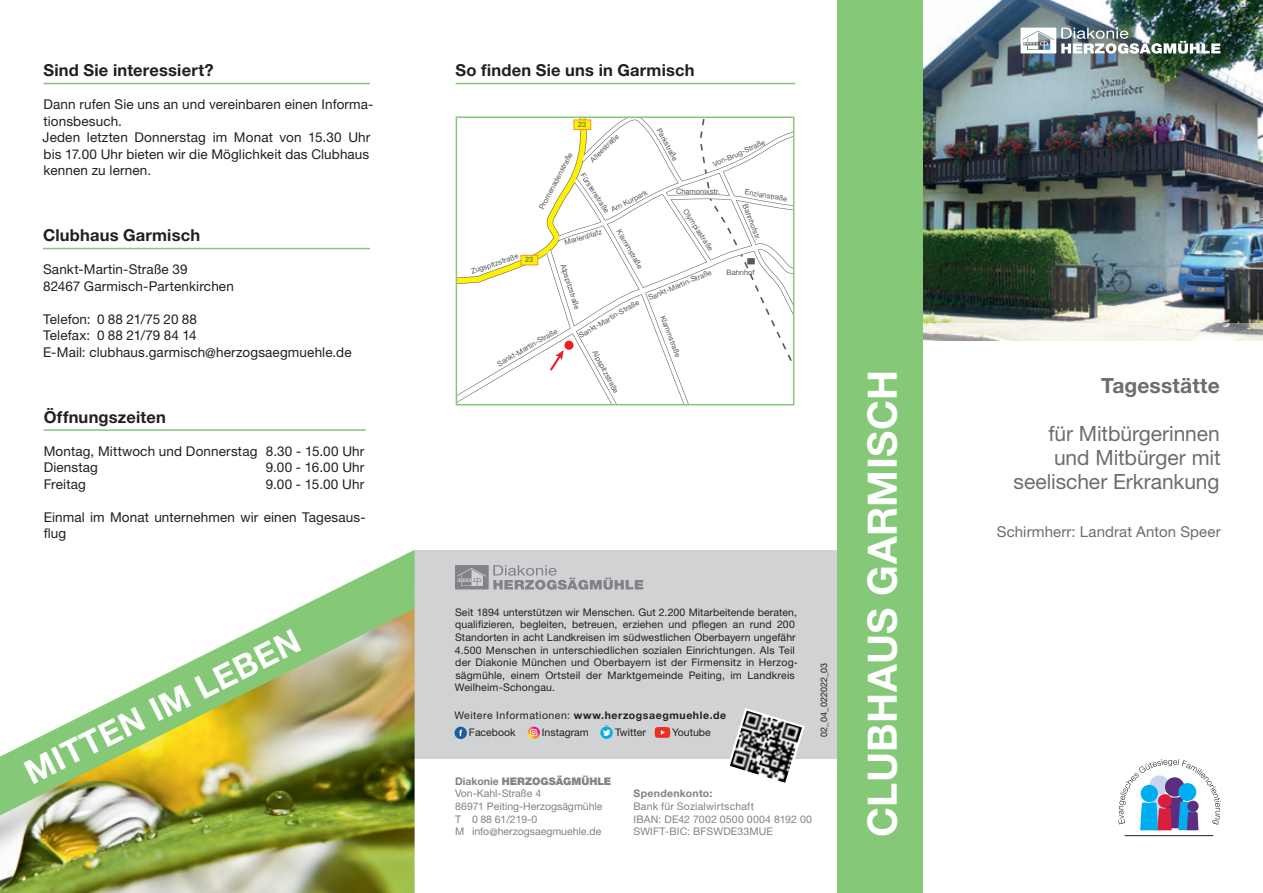
<style>
.page{position:relative;width:1263px;height:893px;background:#fff}
.page>*{position:absolute;margin:0;border:0;box-sizing:border-box;transform-origin:0 0}
.t1{font:700 40.5px "Helvetica Neue LT Std";letter-spacing:.01em;color:#fff}
.t2{font:700 33px "Helvetica Neue LT Std";color:#fff}
.t3{font:21px/24px "Helvetica Neue LT Std";letter-spacing:-.005em;color:#6c6d70;text-align:right}
.t4{font:700 21px "Helvetica Neue LT Std";letter-spacing:.005em;color:#6c6d70}
.t5{font:700 16.5px "Helvetica Neue LT Std";letter-spacing:.01em;color:#231f20}
.t6{font:15px "Helvetica Neue LT Std";letter-spacing:.005em;color:#6c6d70}
.t7{font:13.5px/16.5px "Helvetica Neue LT Std";letter-spacing:.01em;color:#231f20}
.t8{font:10.5px/12.6px "Helvetica Neue LT Std";letter-spacing:.015em;color:#231f20}
.t9{font:10.5px/12.6px "Helvetica Neue LT Std";color:#808285}
.t10{font:700 10.5px "Helvetica Neue LT Std";letter-spacing:.03em;color:#808285}
.t11{font:9px "Helvetica Neue LT Std";color:#231f20}
.t12{font:7.5px "Helvetica Neue LT Std";color:#57585a}
.s1{font-weight:700}
.s2{font-weight:900}
</style>
<div class="page">
<div style="left:415px;top:550px;width:426px;height:209px;background:#d1d2d4"></div>
<svg style="left:744px;top:708px;width:61px;height:26px"></svg>
<img style="left:730px;top:711px;width:72px;height:72px">
<svg style="left:454px;top:727px;width:13px;height:12px"></svg>
<svg style="left:459px;top:730px;width:3px;height:6px"></svg>
<svg style="left:527px;top:727px;width:13px;height:12px"></svg>
<svg style="left:600px;top:726px;width:13px;height:13px"></svg>
<svg style="left:603px;top:729px;width:8px;height:7px"></svg>
<svg style="left:655px;top:727px;width:15px;height:11px"></svg>
<svg style="left:455px;top:565px;width:188px;height:25px"></svg>
<img style="left:923px;top:0;width:340px;height:323px">
<img style="left:923px;top:323px;width:340px;height:17px">
<hr style="left:456px;top:83px;width:339px;height:1px;background:#85c878">
<svg style="left:455px;top:116px;width:340px;height:290px"></svg>
<hr style="left:43px;top:83px;width:327px;height:1px;background:#85c878">
<hr style="left:43px;top:248px;width:327px;height:1px;background:#85c878">
<hr style="left:44px;top:429px;width:322px;height:2px;background:#85c878">
<img style="left:0;top:815px;width:415px;height:78px">
<img style="left:0;top:550px;width:415px;height:265px">
<div style="left:838px;top:0;width:85px;height:893px;background:#85c878"></div>
<hr style="left:1124px;top:835px;width:89px;height:1px;background:#231f20">
<svg style="left:1118px;top:759px;width:103px;height:71px"></svg>
<img style="left:1020px;top:28px;width:200px;height:26px">
<h3 class="t5" style="left:43px;top:60px;width:172px">Sind Sie interessiert?</h3>
<p class="t7" style="left:43px;top:96px;width:332px">Dann rufen Sie uns an und vereinbaren einen Informa&shy;tionsbesuch.<br>Jeden letzten Donnerstag im Monat von 15.30 Uhr bis 17.00 Uhr bieten wir die Möglichkeit das Clubhaus kennen zu lernen.</p>
<h3 class="t5" style="left:43px;top:225px;width:159px">Clubhaus Garmisch</h3>
<p class="t7" style="left:43px;top:261px;width:192px">Sankt-Martin-Straße 39<br>82467 Garmisch-Partenkirchen</p>
<p class="t7" style="left:43px;top:310px;width:310px">Telefon: 0 88 21/75 20 88<br>Telefax: 0 88 21/79 84 14<br>E-Mail: clubhaus.garmisch@herzogsaegmuehle.de</p>
<h3 class="t5" style="left:44px;top:406px;width:124px">Öffnungszeiten</h3>
<p class="t7" style="left:44px;top:442px;width:322px">Montag, Mittwoch und Donnerstag 8.30 - 15.00 Uhr<br>Dienstag</p>
<p class="t7" style="left:266px;top:459px;width:100px">9.00 - 16.00 Uhr</p>
<p class="t7" style="left:44px;top:475px;width:44px">Freitag</p>
<p class="t7" style="left:266px;top:475px;width:100px">9.00 - 15.00 Uhr</p>
<p class="t7" style="left:44px;top:508px;width:323px">Einmal im Monat unternehmen wir einen Tagesaus&shy;flug</p>
<h2 class="t2" style="left:18px;top:757px;width:305px;rotate:-27deg">MITTEN IM LEBEN</h2>
<h3 class="t5" style="left:456px;top:60px;width:240px">So finden Sie uns in Garmisch</h3>
<p class="t12" style="left:578px;top:120px;width:10px">23</p>
<p class="t12" style="left:588px;top:157px;width:38px;rotate:-44deg">Alleestraße</p>
<p class="t12" style="left:663px;top:126px;width:37px;rotate:62deg">Parkstraße</p>
<p class="t12" style="left:711px;top:160px;width:58px;rotate:-24deg">Von-Brug-Straße</p>
<p class="t12" style="left:537px;top:207px;width:65px;rotate:-62deg">Promenadenstraße</p>
<p class="t12" style="left:586px;top:171px;width:47px;rotate:57deg">Fürstenstraße</p>
<p class="t12" style="left:676px;top:186px;width:45px">Chamonixstr.</p>
<p class="t12" style="left:746px;top:187px;width:44px;rotate:9deg">Enzianstraße</p>
<p class="t12" style="left:610px;top:206px;width:41px;rotate:-27deg">Am Kurpark</p>
<p class="t12" style="left:749px;top:202px;width:39px;rotate:69deg">Bahnhofstr.</p>
<p class="t12" style="left:689px;top:207px;width:50px;rotate:57deg">Olympiastraße</p>
<p class="t12" style="left:647px;top:294px;width:69px;rotate:-23deg">Sankt-Martin-Straße</p>
<p class="t12" style="left:623px;top:228px;width:46px;rotate:60deg">Klammstraße</p>
<p class="t12" style="left:563px;top:239px;width:40px;rotate:-18deg">Marienplatz</p>
<p class="t12" style="left:470px;top:267px;width:51px;rotate:-19deg">Zugspitzstraße</p>
<p class="t12" style="left:525px;top:255px;width:10px">23</p>
<p class="t12" style="left:567px;top:263px;width:49px;rotate:72deg">Alpspitzstraße</p>
<p class="t12" style="left:727px;top:267px;width:30px">Bahnhof</p>
<p class="t12" style="left:577px;top:332px;width:69px;rotate:-30deg">Sankt-Martin-Straße</p>
<p class="t12" style="left:667px;top:314px;width:46px;rotate:69deg">Klammstraße</p>
<p class="t12" style="left:496px;top:360px;width:69px;rotate:-30deg">Sankt-Martin-Straße</p>
<p class="t12" style="left:598px;top:349px;width:49px;rotate:62deg">Alpspitzstraße</p>
<p class="t8" style="left:455px;top:606px;width:345px">Seit 1894 unterstützen wir Menschen. Gut 2.200 Mitarbeitende beraten, qualifizieren, begleiten, betreuen, erziehen und pflegen an rund 200<br>Stand orten in acht Landkreisen im südwestlichen Oberbayern ungefähr 4.500 Menschen in unterschiedlichen sozialen Einrichtungen. Als Teil der Diakonie München und Oberbayern ist der Firmensitz in Herzog&shy;sägmühle, einem Ortsteil der Marktgemeinde Peiting, im Landkreis Weilheim-Schongau.</p>
<p class="t8" style="left:469px;top:707px;width:259px;line-height:17px;text-indent:-15px">Weitere Informationen: <span class="s1">www.herzogsaegmuehle.de<br></span>Facebook</p>
<p class="t8" style="left:542px;top:726px;width:48px">Instagram</p>
<p class="t8" style="left:615px;top:726px;width:32px">Twitter</p>
<p class="t8" style="left:672px;top:726px;width:40px">Youtube</p>
<p class="t11" style="left:818px;top:736px;width:75px;rotate:-90deg">02_04_022022_03</p>
<p class="t9" style="left:455px;top:775px;width:158px"><span class="s1">Diakonie</span> <span class="s2">HERZOGSÄGMÜHLE<br></span>Von-Kahl-Straße 4<br>86971 Peiting-Herzogsägmühle<br>T 0 88 61/219-0<br>M info@herzogsaegmuehle.de</p>
<p class="t10" style="left:634px;top:787px;width:80px">Spendenkonto:</p>
<p class="t9" style="left:634px;top:800px;width:180px">Bank für Sozialwirtschaft<br>IBAN: DE42 7002 0500 0004 8192 00<br>SWIFT-BIC: BFSWDE33MUE</p>
<h1 class="t1" style="left:857px;top:837px;width:469px;rotate:-90deg">CLUBHAUS GARMISCH</h1>
<h3 class="t4" style="left:1101px;top:373px;width:120px">Tagesstätte</h3>
<h3 class="t3" style="left:1013px;top:422px;width:209px">für Mitbürgerinnen und Mitbürger mit seelischer Erkrankung</h3>
<h3 class="t6" style="left:997px;top:523px;width:225px">Schirmherr: Landrat Anton Speer</h3>
</div>
